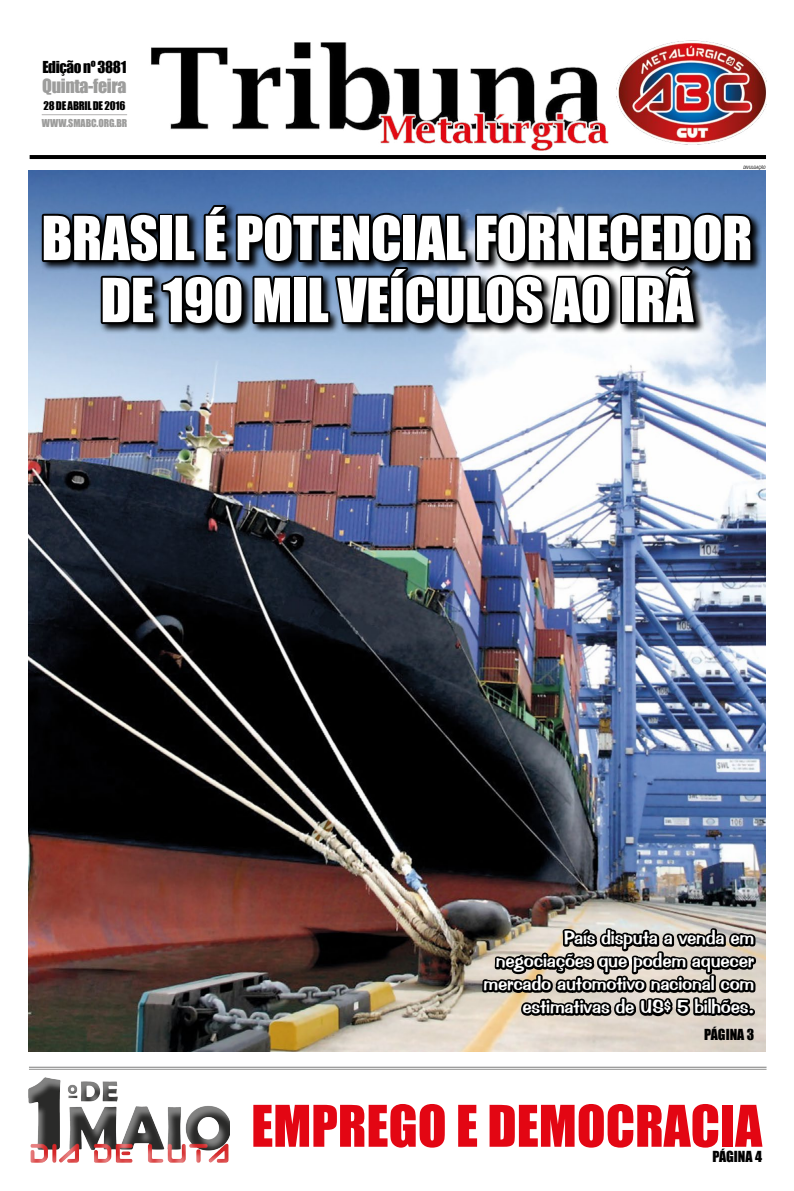
<style>
.page{position:relative;width:794px;height:1191px;background:#fff}
.page>*{position:absolute;margin:0;border:0;box-sizing:border-box;transform-origin:0 0}
.t1{font:56px/62px "Impact";letter-spacing:-.01em;color:#fff;text-align:center}
.t2{font:53px "Impact";color:#e30613}
.t3{font:19px/23px "Impress BT";letter-spacing:-.01em;color:#fff;text-align:right}
.t4{font:18px "Impact";color:#9d9d9c}
.t5{font:15.1px "Impact";letter-spacing:-.03em;color:#000}
.t6{font:14px "Impact";color:#000}
.t7{font:11px "Impact";letter-spacing:-.025em;color:#000}
.t8{font:10px "Impact";letter-spacing:-.01em;color:#9d9d9c}
.t9{font:italic condensed 4.4px "Swiss 721 BT";color:#000}
</style>
<div class="page">
<img style="left:151px;top:40px;width:615px;height:111px">
<hr style="left:30px;top:155px;width:736px;height:4px;background:#000">
<hr style="left:42px;top:114px;width:85px;height:1px;background:#b3b2b2">
<img style="left:28px;top:170px;width:738px;height:881px">
<hr style="left:29px;top:1066px;width:737px;height:2px;background:#9d9d9c">
<hr style="left:29px;top:1069px;width:737px;height:1px;background:#9d9d9c">
<img style="left:479px;top:624px;width:280px;height:445px">
<div style="left:18px;top:1069px;width:220px;height:94px;background:#fff;opacity:.42"></div>
<svg style="left:40px;top:189px;width:715px;height:176px;background:#4d5a6b"></svg>
<p class="t5" style="left:42px;top:56px;width:86px">EDIÇÃO Nº 3881</p>
<p class="t4" style="left:42px;top:72px;width:86px">QUINTA-FEIRA</p>
<p class="t7" style="left:43px;top:97px;width:83px">28 DE ABRIL DE 2016</p>
<p class="t8" style="left:42px;top:115px;width:87px">WWW.SMABC.ORG.BR</p>
<p class="t9" style="left:743px;top:165px;width:24px">DIVULGAÇÃO</p>
<h1 class="t1" style="left:41px;top:206px;width:712px">BRASIL É POTENCIAL FORNECEDOR<br>DE 190 MIL VEÍCULOS AO IRÃ</h1>
<p class="t3" style="left:483px;top:926px;width:272px">País disputa a venda em negociações que podem aquecer mercado automotivo nacional com estimativas de US$ 5 bilhões.</p>
<p class="t6" style="left:704px;top:1023px;width:52px">PÁGINA 3</p>
<h2 class="t2" style="left:251px;top:1084px;width:512px">EMPREGO E DEMOCRACIA</h2>
<p class="t6" style="left:712px;top:1146px;width:51px">PÁGINA 4</p>
</div>
